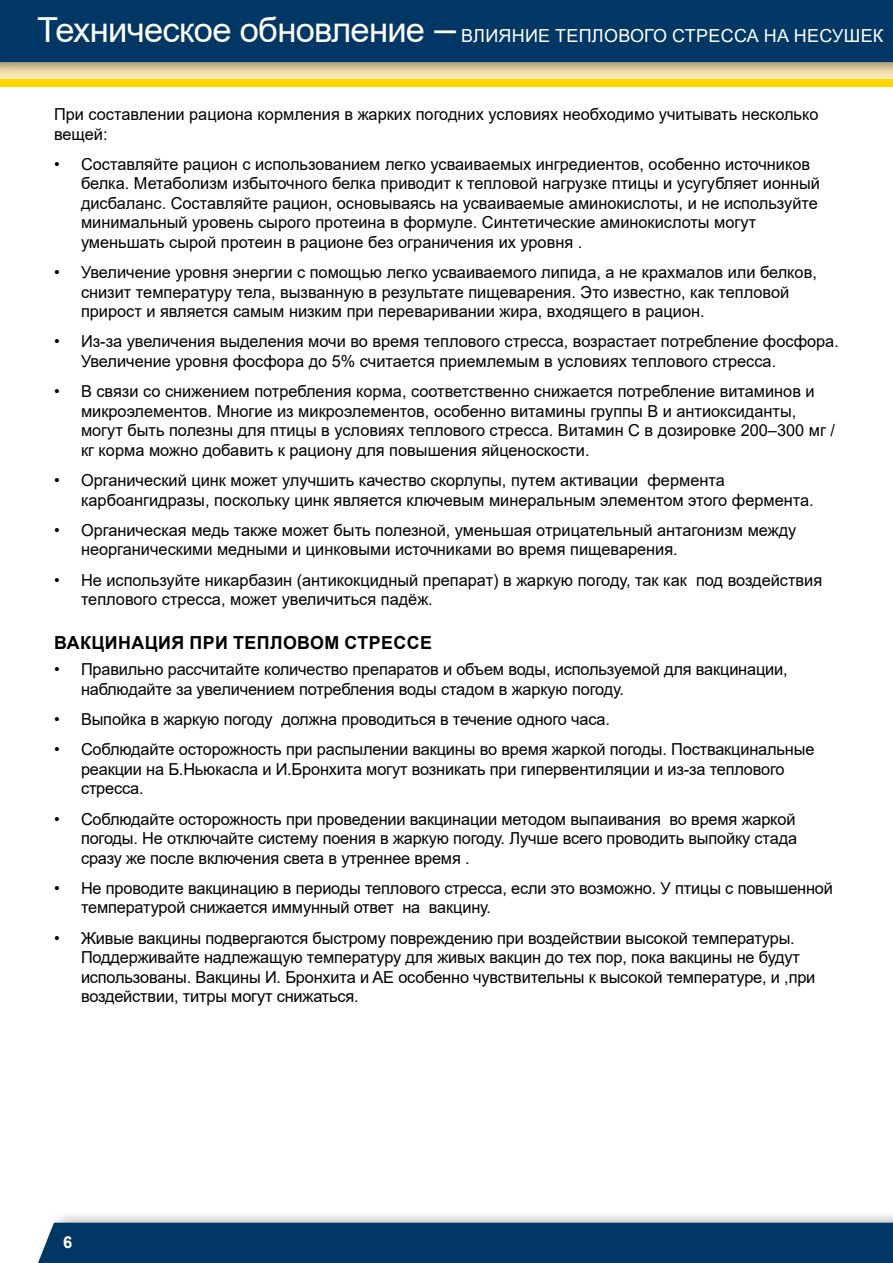
<style>
.page{position:relative;width:893px;height:1263px;background:#fff}
.page>*{position:absolute;margin:0;border:0;box-sizing:border-box;transform-origin:0 0}
.t1{font:18px "Arial";letter-spacing:.015em;color:#fff}
.t2{font:700 18px "Arial";letter-spacing:.025em;color:#000}
.t3{font:16.5px/19.5px "Arial";color:#000}
.t4{font:700 16.5px "Arial";color:#fff}
.s1{font-size:34.5px}
.s2{font-size:39px}
</style>
<div class="page">
<div style="left:28px;top:1209px;width:865px;height:54px;background:#000;opacity:.4"></div>
<div style="left:33px;top:1223px;width:860px;height:40px;background:#003764"></div>
<div style="left:0;top:0;width:893px;height:84px;background:#fdebb6"></div>
<div style="left:0;top:79px;width:893px;height:8px;background:#fdd600"></div>
<div style="left:0;top:0;width:893px;height:77px;background:#000;opacity:.4"></div>
<div style="left:0;top:0;width:893px;height:62px;background:#003764"></div>
<p class="t1" style="left:37px;top:23px;width:848px"><span class="s1">Техническое обновление</span> <span class="s2">–</span> ВЛИЯНИЕ ТЕПЛОВОГО СТРЕССА НА НЕСУШЕК</p>
<p class="t3" style="left:54px;top:104px;width:766px">При составлении рациона кормления в жарких погодних условиях необходимо учитывать несколько вещей:</p>
<p class="t3" style="left:81px;top:154px;width:740px;text-indent:-27px">• Составляйте рацион с использованием легко усваиваемых ингредиентов, особенно источников белка. Метаболизм избыточного белка приводит к тепловой нагрузке птицы и усугубляет ионный дисбаланс. Составляйте рацион, основываясь на усваиваемые аминокислоты, и не используйте минимальный уровень сырого протеина в формуле. Синтетические аминокислоты могут уменьшать сырой протеин в рационе без ограничения их уровня .</p>
<p class="t3" style="left:81px;top:262px;width:737px;text-indent:-27px">• Увеличение уровня энергии с помощью легко усваиваемого липида, а не крахмалов или белков, снизит температуру тела, вызванную в результате пищеварения. Это известно, как тепловой прирост и является самым низким при переваривании жира, входящего в рацион.</p>
<p class="t3" style="left:81px;top:332px;width:759px;text-indent:-27px">• Из-за увеличения выделения мочи во время теплового стресса, возрастает потребление фосфора.<br>Увеличение уровня фосфора до 5% считается приемлемым в условиях теплового стресса.</p>
<p class="t3" style="left:81px;top:382px;width:756px;text-indent:-27px">• В связи со снижением потребления корма, соответственно снижается потребление витаминов и микроэлементов. Многие из микроэлементов, особенно витамины группы В и антиоксиданты, могут быть полезны для птицы в условиях теплового стресса. Витамин С в дозировке 200–300 мг / кг корма можно добавить к рациону для повышения яйценоскости.</p>
<p class="t3" style="left:81px;top:470px;width:734px;text-indent:-27px">• Органический цинк может улучшить качество скорлупы, путем активации фермента карбоангидразы, поскольку цинк является ключевым минеральным элементом этого фермента.</p>
<p class="t3" style="left:81px;top:520px;width:717px;text-indent:-27px">• Органическая медь также может быть полезной, уменьшая отрицательный антагонизм между неорганическими медными и цинковыми источниками во время пищеварения.</p>
<p class="t3" style="left:81px;top:570px;width:743px;text-indent:-27px">• Не используйте никарбазин (антикокцидный препарат) в жаркую погоду, так как под воздействия теплового стресса, может увеличиться падёж.</p>
<p class="t2" style="left:54px;top:630px;width:379px">ВАКЦИНАЦИЯ ПРИ ТЕПЛОВОМ СТРЕССЕ</p>
<p class="t3" style="left:81px;top:660px;width:708px;text-indent:-27px">• Правильно рассчитайте количество препаратов и объем воды, используемой для вакцинации, наблюдайте за увеличением потребления воды стадом в жаркую погоду.</p>
<p class="t3" style="left:54px;top:709px;width:557px">• Выпойка в жаркую погоду должна проводиться в течение одного часа.</p>
<p class="t3" style="left:81px;top:740px;width:735px;text-indent:-27px">• Соблюдайте осторожность при распылении вакцины во время жаркой погоды. Поствакцинальные реакции на Б.Ньюкасла и И.Бронхита могут возникать при гипервентиляции и из-за теплового стресса.</p>
<p class="t3" style="left:81px;top:809px;width:718px;text-align:justify;text-indent:-27px">• Соблюдайте осторожность при проведении вакцинации методом выпаивания во время жаркой погоды. Не отключайте систему поения в жаркую погоду. Лучше всего проводить выпойку стада сразу же после включения света в утреннее время .</p>
<p class="t3" style="left:81px;top:878px;width:753px;text-indent:-27px">• Не проводите вакцинацию в периоды теплового стресса, если это возможно. У птицы с повышенной температурой снижается иммунный ответ на вакцину.</p>
<p class="t3" style="left:81px;top:928px;width:736px;text-indent:-27px">• Живые вакцины подвергаются быстрому повреждению при воздействии высокой температуры.<br>Поддерживайте надлежащую температуру для живых вакцин до тех пор, пока вакцины не будут использованы. Вакцины И. Бронхита и AE особенно чувствительны к высокой температуре, и ,при воздействии, титры могут снижаться.</p>
<p class="t4" style="left:63px;top:1230px;width:11px">6</p>
</div>
